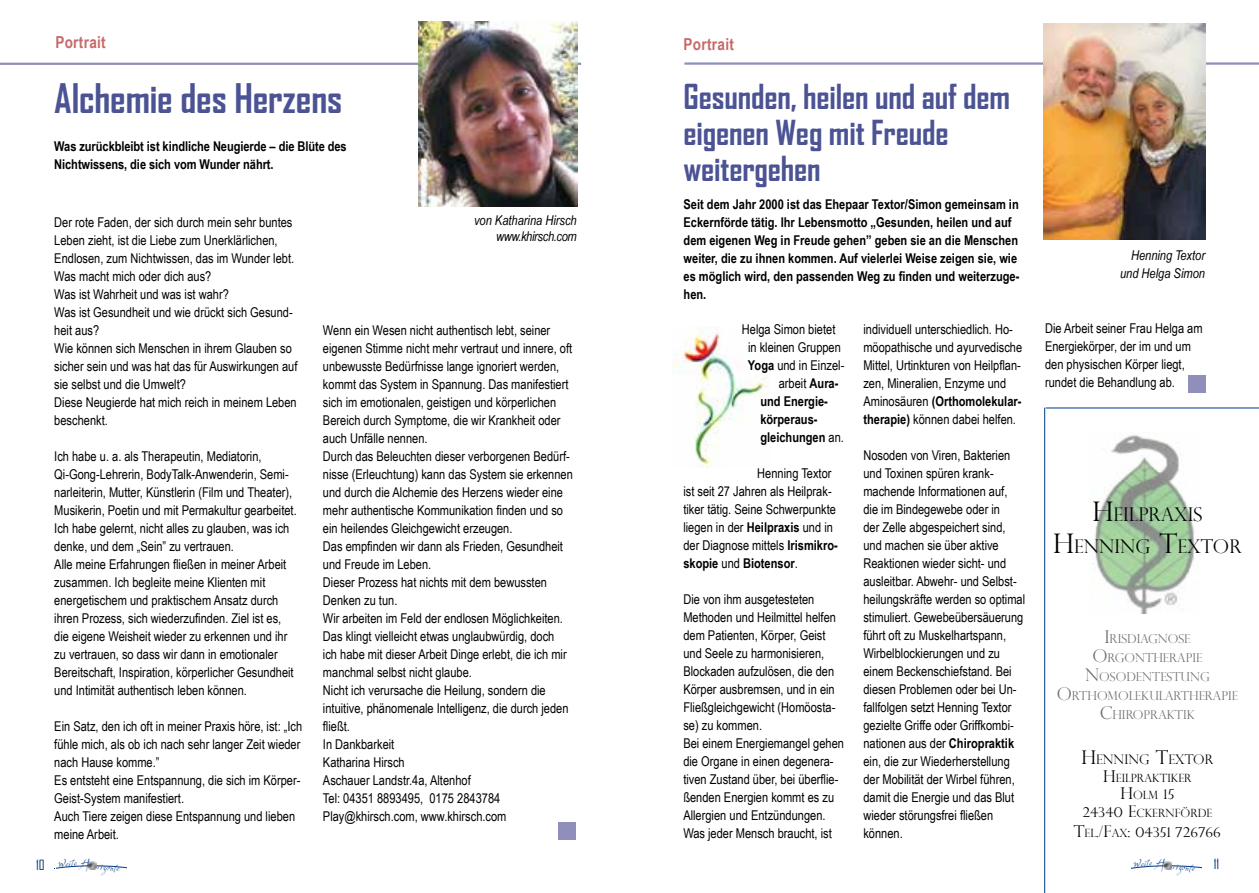
<style>
.page{position:relative;width:1259px;height:893px;background:#fff}
.page>*{position:absolute;margin:0;border:0;box-sizing:border-box;transform-origin:0 0}
.t1{font:700 39px "Agency FB";letter-spacing:-.005em;color:#4b5394}
.t2{font:700 33px/36px "Agency FB";letter-spacing:-.005em;color:#4b5394}
.t3{font:300 18.9px/32.4px "Perpetua Titling";color:#000;text-align:center}
.t4{font:700 16.5px "Arial Narrow";letter-spacing:.02em;color:#c86868}
.t5{font:14.1px "Aerofoil";color:#003882}
.t6{font:13.5px/18px "Arial Narrow";color:#000}
.t7{font:700 13.5px/18px "Arial Narrow";color:#000}
.t8{font:italic 13.5px/16.2px "Arial Narrow";color:#000;text-align:right}
.t9{font:300 13.5px "Perpetua Titling";color:#000}
.t10{font:13.5px "Agency FB";color:#003882}
.t11{font:300 13.2px "Perpetua Titling";color:#000}
.t12{font:300 12.3px/18.9px "Perpetua Titling";color:#707172;text-align:center}
.t13{font:300 11.4px/17.5px "Perpetua Titling";color:#000;text-align:center}
.t14{font:8.1px "Aerofoil";color:#003882}
.s1{font-weight:700}
.s2{font-weight:400}
.s3{font-size:27px}
.s4{font-size:17.55px}
.s5{font-size:18.9px}
.s6{font-size:16.2px}
.s7{font-size:13.5px}
.s8{font-size:11.4px}
</style>
<div class="page">
<svg style="left:1131px;top:861px;width:71px;height:9px"></svg>
<svg style="left:56px;top:861px;width:71px;height:9px"></svg>
<hr style="left:0;top:63px;width:581px;height:2px;background:#908eba">
<div style="left:559px;top:823px;width:17px;height:17px;background:#908eba"></div>
<img style="left:418px;top:21px;width:159px;height:185px">
<img style="left:672px;top:326px;width:96px;height:141px">
<hr style="left:684px;top:62px;width:575px;height:3px;background:#908eba">
<hr style="left:1046px;top:408px;width:213px;height:1px;background:#003882">
<hr style="left:1044px;top:408px;width:1px;height:485px;background:#003882">
<img style="left:1093px;top:434px;width:102px;height:179px">
<div style="left:1188px;top:376px;width:17px;height:17px;background:#908eba"></div>
<img style="left:1043px;top:23px;width:162px;height:217px">
<p class="t4" style="left:55px;top:30px;width:52px">Portrait</p>
<h1 class="t1" style="left:54px;top:74px;width:289px">Alchemie des Herzens</h1>
<p class="t7" style="left:54px;top:136px;width:294px">Was zurückbleibt ist kindliche Neugierde – die Blüte des<br>Nichtwissens, die sich vom Wunder nährt.</p>
<p class="t6" style="left:54px;top:213px;width:245px">Der rote Faden, der sich durch mein sehr buntes Leben zieht, ist die Liebe zum Unerklärlichen, Endlosen, zum Nichtwissen, das im Wunder lebt.<br>Was macht mich oder dich aus?<br>Was ist Wahrheit und was ist wahr?<br>Was ist Gesundheit und wie drückt sich Gesund&shy;heit aus?<br>Wie können sich Menschen in ihrem Glauben so sicher sein und was hat das für Auswirkungen auf sie selbst und die Umwelt?<br>Diese Neugierde hat mich reich in meinem Leben beschenkt.</p>
<p class="t6" style="left:54px;top:447px;width:244px">Ich habe u. a. als Therapeutin, Mediatorin, Qi-Gong-Lehrerin, BodyTalk-Anwenderin, Semi&shy;narleiterin, Mutter, Künstlerin (Film und Theater), Musikerin, Poetin und mit Permakultur gearbeitet.<br>Ich habe gelernt, nicht alles zu glauben, was ich denke, und dem „Sein” zu vertrauen.<br>Alle meine Erfahrungen fließen in meiner Arbeit zusammen. Ich begleite meine Klienten mit energetischem und praktischem Ansatz durch ihren Prozess, sich wiederzufinden. Ziel ist es, die eigene Weisheit wieder zu erkennen und ihr zu vertrauen, so dass wir dann in emotionaler Bereitschaft, Inspiration, körperlicher Gesundheit und Intimität authentisch leben können.</p>
<p class="t6" style="left:54px;top:717px;width:249px">Ein Satz, den ich oft in meiner Praxis höre, ist: „Ich fühle mich, als ob ich nach sehr langer Zeit wieder nach Hause komme.”<br>Es entsteht eine Entspannung, die sich im Körper-Geist-System manifestiert.<br>Auch Tiere zeigen diese Entspannung und lieben meine Arbeit.</p>
<p class="t10" style="left:36px;top:856px;width:10px">10</p>
<p class="t14" style="left:58px;top:860px;width:21px;rotate:-4deg">Weite</p>
<p class="t5" style="left:81px;top:856px;width:10px">H</p>
<p class="t14" style="left:98px;top:862px;width:24px;rotate:4deg">rizonte</p>
<p class="t8" style="left:474px;top:212px;width:104px">von Katharina Hirsch www.khirsch.com</p>
<p class="t6" style="left:323px;top:321px;width:251px">Wenn ein Wesen nicht authentisch lebt, seiner eigenen Stimme nicht mehr vertraut und innere, oft unbewusste Bedürfnisse lange ignoriert werden, kommt das System in Spannung. Das manifestiert sich im emotionalen, geistigen und körperlichen Bereich durch Symptome, die wir Krankheit oder auch Unfälle nennen.<br>Durch das Beleuchten dieser verborgenen Bedürf&shy;nisse (Erleuchtung) kann das System sie erkennen und durch die Alchemie des Herzens wieder eine mehr authentische Kommunikation finden und so ein heilendes Gleichgewicht erzeugen.<br>Das empfinden wir dann als Frieden, Gesundheit und Freude im Leben.<br>Dieser Prozess hat nichts mit dem bewussten Denken zu tun.<br>Wir arbeiten im Feld der endlosen Möglichkeiten.<br>Das klingt vielleicht etwas unglaubwürdig, doch<br>ich habe mit dieser Arbeit Dinge erlebt, die ich mir manchmal selbst nicht glaube.<br>Nicht ich verursache die Heilung, sondern die intuitive, phänomenale Intelligenz, die durch jeden fließt.<br>In Dankbarkeit<br>Katharina Hirsch<br>Aschauer Landstr.4a, Altenhof<br>Tel: 04351 8893495, 0175 2843784<br>Play@khirsch.com, www.khirsch.com</p>
<p class="t4" style="left:683px;top:32px;width:52px">Portrait</p>
<h2 class="t2" style="left:683px;top:78px;width:328px">Gesunden, heilen und auf dem eigenen Weg mit Freude weitergehen</h2>
<p class="t7" style="left:683px;top:195px;width:337px">Seit dem Jahr 2000 ist das Ehepaar Textor/Simon gemeinsam in Eckernförde tätig. Ihr Lebensmotto „Gesunden, heilen und auf dem eigenen Weg in Freude gehen” geben sie an die Menschen weiter, die zu ihnen kommen. Auf vielerlei Weise zeigen sie, wie es möglich wird, den passenden Weg zu finden und weiterzuge&shy;hen.</p>
<p class="t6" style="left:742px;top:320px;width:95px">Helga Simon bietet</p>
<p class="t6" style="left:748px;top:338px;width:94px">in kleinen Gruppen</p>
<p class="t6" style="left:748px;top:356px;width:98px"><span class="s1">Yoga</span> und in Einzel-</p>
<p class="t6" style="left:779px;top:374px;width:61px">arbeit <span class="s1">Aura-</span></p>
<p class="t7" style="left:760px;top:391px;width:69px">und Energie-</p>
<p class="t7" style="left:760px;top:409px;width:59px">körperaus-</p>
<p class="t7" style="left:760px;top:427px;width:85px">gleichungen <span class="s2">an.</span></p>
<p class="t6" style="left:683px;top:464px;width:156px;text-indent:74px">Henning Textor ist seit 27 Jahren als Heilprak&shy;tiker tätig. Seine Schwerpunkte liegen in der <span class="s1">Heilpraxis</span> und in der Diagnose mittels <span class="s1">Irismikro&shy;skopie</span> und <span class="s1">Biotensor</span>.</p>
<p class="t6" style="left:683px;top:590px;width:162px">Die von ihm ausgetesteten<br>Methoden und Heilmittel helfen dem Patienten, Körper, Geist und Seele zu harmonisieren,<br>Blockaden aufzulösen, die den<br>Körper ausbremsen, und in ein<br>Fließgleichgewicht (Homöosta&shy;se) zu kommen.<br>Bei einem Energiemangel gehen die Organe in einen degenera&shy;tiven Zustand über, bei überflie&shy;ßenden Energien kommt es zu<br>Allergien und Entzündungen.<br>Was jeder Mensch braucht, ist</p>
<p class="t6" style="left:863px;top:319px;width:160px">individuell unterschiedlich. Ho&shy;möopathische und ayurvedische<br>Mittel, Urtinkturen von Heilpflan&shy;zen, Mineralien, Enzyme und<br>Aminosäuren <span class="s1">(Orthomolekular&shy;therapie)</span> können dabei helfen.</p>
<p class="t6" style="left:863px;top:445px;width:163px">Nosoden von Viren, Bakterien und Toxinen spüren krank&shy;machende Informationen auf, die im Bindegewebe oder in<br>der Zelle abgespeichert sind, und machen sie über aktive<br>Reaktionen wieder sicht- und ausleitbar. Abwehr- und Selbst&shy;heilungskräfte werden so optimal stimuliert. Gewebeübersäuerung führt oft zu Muskelhartspann,<br>Wirbelblockierungen und zu einem Beckenschiefstand. Bei diesen Problemen oder bei Un&shy;fallfolgen setzt Henning Textor gezielte Griffe oder Griffkombi&shy;nationen aus der <span class="s1">Chiropraktik </span>ein, die zur Wiederherstellung der Mobilität der Wirbel führen, damit die Energie und das Blut wieder störungsfrei fließen können.</p>
<p class="t8" style="left:1120px;top:246px;width:86px;line-height:18px">Henning Textor und Helga Simon</p>
<p class="t6" style="left:1045px;top:319px;width:159px">Die Arbeit seiner Frau Helga am<br>Energiekörper, der im und um den physischen Körper liegt, rundet die Behandlung ab.</p>
<h3 class="t3" style="left:1053px;top:497px;width:190px"><span class="s3">H</span>EILPRAXIS<br><span class="s3">H</span>ENNING <span class="s3">T</span>EXTOR</h3>
<p class="t12" style="left:1056px;top:629px;width:183px"><span class="s4">I</span>RISDIAGNOSE<br><span class="s4">O</span>RGONTHERAPIE<br><span class="s4">N</span>OSODENTESTUNG<br><span class="s4">O</span>RTHOMOLEKULARTHERAPIE<br><span class="s4">C</span>HIROPRAKTIK</p>
<p class="t11" style="left:1081px;top:751px;width:134px"><span class="s5">H</span>ENNING <span class="s5">T</span>EXTOR</p>
<p class="t13" style="left:1082px;top:768px;width:131px"><span class="s6">H</span>EILPRAKTIKER<br><span class="s6">H</span>OLM <span class="s7">15<br>24340</span> <span class="s6">E</span>CKERNFÖRDE</p>
<p class="t9" style="left:1073px;top:824px;width:149px"><span class="s6">T</span><span class="s8">EL</span><span class="s6">./F</span><span class="s8">AX</span><span class="s6">:</span> 04351 726766</p>
<p class="t14" style="left:1133px;top:860px;width:21px;rotate:-4deg">Weite</p>
<p class="t5" style="left:1156px;top:856px;width:10px">H</p>
<p class="t14" style="left:1173px;top:862px;width:24px;rotate:4deg">rizonte</p>
<p class="t10" style="left:1214px;top:856px;width:7px">11</p>
</div>
